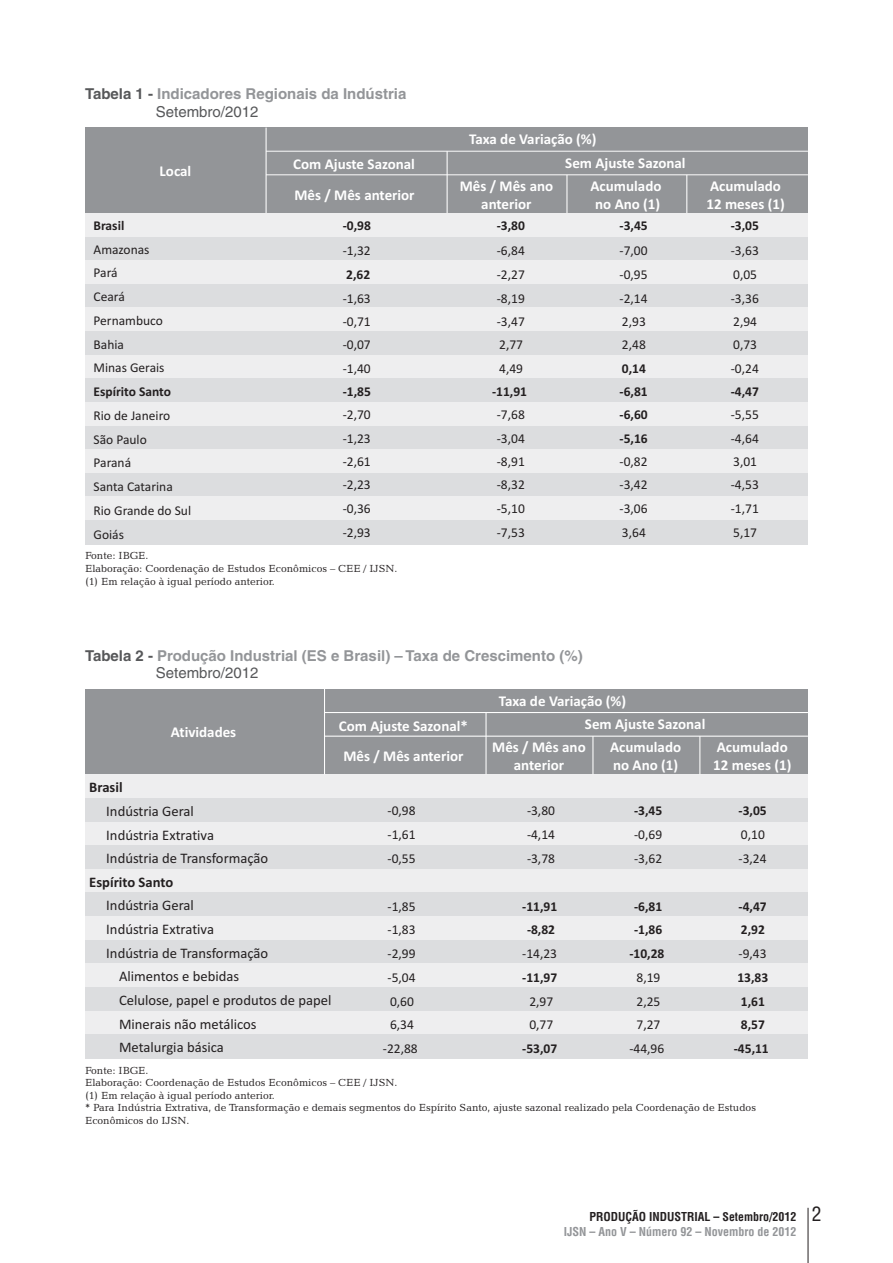
<style>
.page{position:relative;width:893px;height:1263px;background:#fff}
.page>*{position:absolute;margin:0;border:0;box-sizing:border-box;transform-origin:0 0}
.t1{font:700 15px/18.3px "Calibri";color:#fff}
.t2{font:700 15px/17.4px "Helvetica LT";color:#939598}
.t3{font:14.7px/23.5px "Calibri";color:#231f20}
.t4{font:700 14.7px "Calibri";color:#231f20}
.t5{font:13.5px/23.7px "Calibri";color:#231f20}
.t6{font:700 13.5px/23.7px "Calibri";color:#231f20;text-align:center}
.t7{font:700 condensed 12px "Helvetica LT";color:#939598}
.t8{font:700 condensed 12px "Helvetica LT";color:#231f20}
.t9{font:10.5px/12.6px "Candida BT";color:#231f20}
.s1{color:#57585a}
.s2{font-weight:400;color:#57585a}
.s3{font-family:"Calibri"}
.s4{font-size:11.7px}
.s5{font-weight:400;font-size:19.5px}
</style>
<div class="page">
<hr style="left:808px;top:1208px;width:1px;height:55px;background:#231f20">
<div style="left:85px;top:689px;width:723px;height:86px;background:#939598"></div>
<div style="left:85px;top:774px;width:723px;height:25px;background:#eeeeef"></div>
<div style="left:85px;top:798px;width:723px;height:25px;background:#dcdddf"></div>
<div style="left:85px;top:822px;width:723px;height:24px;background:#eeeeef"></div>
<div style="left:85px;top:845px;width:723px;height:25px;background:#dcdddf"></div>
<hr style="left:324px;top:689px;width:1px;height:85px;background:#fff">
<hr style="left:485px;top:712px;width:2px;height:62px;background:#fff">
<hr style="left:592px;top:736px;width:1px;height:38px;background:#fff">
<hr style="left:699px;top:736px;width:1px;height:38px;background:#fff">
<hr style="left:324px;top:712px;width:484px;height:1px;background:#fff">
<hr style="left:324px;top:736px;width:484px;height:1px;background:#fff">
<div style="left:85px;top:869px;width:723px;height:25px;background:#eeeeef"></div>
<div style="left:85px;top:892px;width:723px;height:25px;background:#dcdddf"></div>
<div style="left:85px;top:916px;width:723px;height:25px;background:#eeeeef"></div>
<div style="left:85px;top:940px;width:723px;height:24px;background:#dcdddf"></div>
<div style="left:85px;top:963px;width:723px;height:25px;background:#eeeeef"></div>
<div style="left:85px;top:987px;width:723px;height:25px;background:#dcdddf"></div>
<div style="left:85px;top:1011px;width:723px;height:24px;background:#eeeeef"></div>
<div style="left:85px;top:1034px;width:723px;height:25px;background:#dcdddf"></div>
<div style="left:85px;top:128px;width:723px;height:86px;background:#939598"></div>
<div style="left:85px;top:213px;width:723px;height:25px;background:#eeeeef"></div>
<div style="left:85px;top:237px;width:723px;height:24px;background:#dcdddf"></div>
<div style="left:85px;top:260px;width:723px;height:25px;background:#eeeeef"></div>
<div style="left:85px;top:284px;width:723px;height:25px;background:#dcdddf"></div>
<div style="left:85px;top:308px;width:723px;height:24px;background:#eeeeef"></div>
<div style="left:85px;top:331px;width:723px;height:25px;background:#dcdddf"></div>
<div style="left:85px;top:355px;width:723px;height:25px;background:#eeeeef"></div>
<div style="left:85px;top:378px;width:723px;height:25px;background:#dcdddf"></div>
<div style="left:85px;top:402px;width:723px;height:25px;background:#eeeeef"></div>
<div style="left:85px;top:426px;width:723px;height:24px;background:#dcdddf"></div>
<div style="left:85px;top:449px;width:723px;height:25px;background:#eeeeef"></div>
<div style="left:85px;top:473px;width:723px;height:25px;background:#dcdddf"></div>
<div style="left:85px;top:497px;width:723px;height:24px;background:#eeeeef"></div>
<div style="left:85px;top:520px;width:723px;height:25px;background:#dcdddf"></div>
<hr style="left:266px;top:128px;width:1px;height:85px;background:#fff">
<hr style="left:447px;top:151px;width:1px;height:62px;background:#fff">
<hr style="left:566px;top:175px;width:1px;height:38px;background:#fff">
<hr style="left:686px;top:175px;width:1px;height:38px;background:#fff">
<hr style="left:266px;top:151px;width:542px;height:1px;background:#fff">
<hr style="left:266px;top:174px;width:542px;height:1px;background:#fff">
<p class="t2" style="left:156px;top:87px;width:252px;text-indent:-71px"><span class="s1">Tabela 1 -</span> Indicadores Regionais da Indústria<br><span class="s2">Setembro/2012</span></p>
<p class="t1" style="left:160px;top:163px;width:33px">Local</p>
<p class="t6" style="left:94px;top:215px;width:32px">Brasil</p>
<p class="t5" style="left:94px;top:238px;width:73px">Amazonas<br>Pará<br>Ceará<br>Pernambuco<br>Bahia<br>Minas Gerais</p>
<p class="t6" style="left:94px;top:381px;width:79px">Espírito Santo</p>
<p class="t5" style="left:94px;top:405px;width:99px">Rio de Janeiro<br>São Paulo<br>Paraná<br>Santa Catarina<br>Rio Grande do Sul<br>Goiás</p>
<p class="t1" style="left:293px;top:150px;width:123px;line-height:30.3px">Com Ajuste Sazonal<br>Mês / Mês anterior</p>
<p class="t6" style="left:343px;top:215px;width:30px">-0,98</p>
<p class="t5" style="left:343px;top:239px;width:30px">-1,32</p>
<p class="t6" style="left:346px;top:264px;width:26px">2,62</p>
<p class="t5" style="left:343px;top:287px;width:30px;text-align:justify">-1,63 -0,71 -0,07 -1,40</p>
<p class="t6" style="left:343px;top:381px;width:30px">-1,85</p>
<p class="t5" style="left:343px;top:404px;width:30px;text-align:justify">-2,70 -1,23 -2,61 -2,23 -0,36 -2,93</p>
<p class="t9" style="left:85px;top:550px;width:314px">Fonte: IBGE.<br>Elaboração: Coordenação de Estudos Econômicos – CEE / IJSN. (1) Em relação à igual período anterior.</p>
<p class="t1" style="left:469px;top:132px;width:129px">Taxa de Variação (%)</p>
<p class="t1" style="left:565px;top:155px;width:122px">Sem Ajuste Sazonal</p>
<p class="t1" style="left:460px;top:178px;width:95px;text-align:center">Mês / Mês ano anterior</p>
<p class="t1" style="left:591px;top:178px;width:72px;text-align:center">Acumulado no Ano (1)</p>
<p class="t1" style="left:706px;top:178px;width:80px">Acumulado<br>12 meses (1)</p>
<p class="t6" style="left:497px;top:215px;width:30px">-3,80</p>
<p class="t5" style="left:497px;top:239px;width:30px">-6,84 -2,27 -8,19 -3,47<br>2,77<br>4,49</p>
<p class="t6" style="left:492px;top:381px;width:36px">-11,91</p>
<p class="t5" style="left:497px;top:404px;width:30px;text-align:justify">-7,68 -3,04 -8,91 -8,32 -5,10 -7,53</p>
<p class="t6" style="left:620px;top:215px;width:30px">-3,45</p>
<p class="t5" style="left:620px;top:239px;width:30px">-7,00 -0,95 -2,14<br>2,93<br>2,48</p>
<p class="t6" style="left:620px;top:357px;width:30px;text-align:left">0,14 -6,81 -6,60 -5,16</p>
<p class="t5" style="left:620px;top:451px;width:30px;text-align:justify">-0,82 -3,42 -3,06<br>3,64</p>
<p class="t6" style="left:731px;top:215px;width:30px">-3,05</p>
<p class="t5" style="left:731px;top:239px;width:30px">-3,63<br>0,05 -3,36<br>2,94<br>0,73 -0,24</p>
<p class="t6" style="left:731px;top:381px;width:30px">-4,47</p>
<p class="t5" style="left:731px;top:404px;width:30px">-5,55 -4,64<br>3,01 -4,53 -1,71<br>5,17</p>
<p class="t2" style="left:156px;top:648px;width:428px;text-indent:-71px"><span class="s1">Tabela 2 -</span> Produção Industrial (ES e Brasil) – Taxa de Crescimento (%)<br><span class="s2">Setembro/2012</span></p>
<p class="t1" style="left:171px;top:724px;width:67px">Atividades</p>
<p class="t4" style="left:89px;top:781px;width:35px">Brasil</p>
<p class="t3" style="left:106px;top:800px;width:163px">Indústria Geral<br>Indústria Extrativa<br>Indústria de Transformação</p>
<p class="t4" style="left:89px;top:876px;width:85px">Espírito Santo</p>
<p class="t3" style="left:106px;top:895px;width:89px">Indústria Geral</p>
<p class="t3" style="left:106px;top:918px;width:109px">Indústria Extrativa</p>
<p class="t3" style="left:106px;top:942px;width:163px">Indústria de Transformação</p>
<p class="t3" style="left:119px;top:966px;width:122px">Alimentos e bebidas</p>
<p class="t3" style="left:119px;top:989px;width:214px">Celulose, papel e produtos de papel</p>
<p class="t3" style="left:119px;top:1013px;width:139px">Minerais não metálicos</p>
<p class="t3" style="left:119px;top:1037px;width:106px">Metalurgia básica</p>
<p class="t1" style="left:339px;top:712px;width:131px;line-height:30.3px;text-align:center">Com Ajuste Sazonal*<br>Mês / Mês anterior</p>
<p class="t5" style="left:388px;top:800px;width:30px;text-align:justify">-0,98 -1,61 -0,55</p>
<p class="t5" style="left:383px;top:895px;width:36px;text-align:center">-1,85 -1,83 -2,99 -5,04<br>0,60<br>6,34 -22,88</p>
<p class="t1" style="left:585px;top:690px;width:122px;line-height:23.5px;text-indent:-86px">Taxa de Variação (%)<br>Sem Ajuste Sazonal</p>
<p class="t1" style="left:492px;top:739px;width:95px;text-align:center">Mês / Mês ano anterior</p>
<p class="t1" style="left:610px;top:739px;width:72px">Acumulado no Ano (1)</p>
<p class="t1" style="left:713px;top:739px;width:80px">Acumulado<br>12 meses (1)</p>
<p class="t5" style="left:527px;top:800px;width:30px;text-align:justify">-3,80 -4,14 -3,78</p>
<p class="t6" style="left:522px;top:895px;width:36px">-11,91 -8,82</p>
<p class="t5" style="left:522px;top:943px;width:36px">-14,23</p>
<p class="t6" style="left:522px;top:967px;width:36px">-11,97</p>
<p class="t5" style="left:529px;top:990px;width:25px">2,97<br>0,77</p>
<p class="t6" style="left:522px;top:1038px;width:36px">-53,07</p>
<p class="t6" style="left:634px;top:800px;width:30px">-3,45</p>
<p class="t5" style="left:634px;top:824px;width:30px">-0,69 -3,62</p>
<p class="t6" style="left:629px;top:895px;width:36px">-6,81 -1,86 -10,28</p>
<p class="t5" style="left:629px;top:967px;width:36px;text-align:center">8,19<br>2,25<br>7,27 -44,96</p>
<p class="t6" style="left:739px;top:800px;width:30px">-3,05</p>
<p class="t5" style="left:739px;top:824px;width:30px">0,10 -3,24</p>
<p class="t6" style="left:739px;top:895px;width:30px;text-align:left">-4,47<br>2,92</p>
<p class="t5" style="left:739px;top:943px;width:30px">-9,43</p>
<p class="t6" style="left:734px;top:967px;width:36px">13,83<br>1,61<br>8,57 -45,11</p>
<p class="t9" style="left:85px;top:1064px;width:672px">Fonte: IBGE.<br>Elaboração: Coordenação de Estudos Econômicos – CEE / IJSN.<br>(1) Em relação à igual período anterior.<br><span class="s3">*</span> Para Indústria Extrativa, de Transformação e demais segmentos do Espírito Santo, ajuste sazonal realizado pela Coordenação de Estudos Econômicos do IJSN.</p>
<p class="t8" style="left:590px;top:1211px;width:233px">PRODUÇÃO INDUSTRIAL – <span class="s4">Setem</span>bro/2012 <span class="s5">2</span></p>
<p class="t7" style="left:564px;top:1227px;width:234px">IJSN – Ano V – Número 92 – Novembro de 2012</p>
</div>
